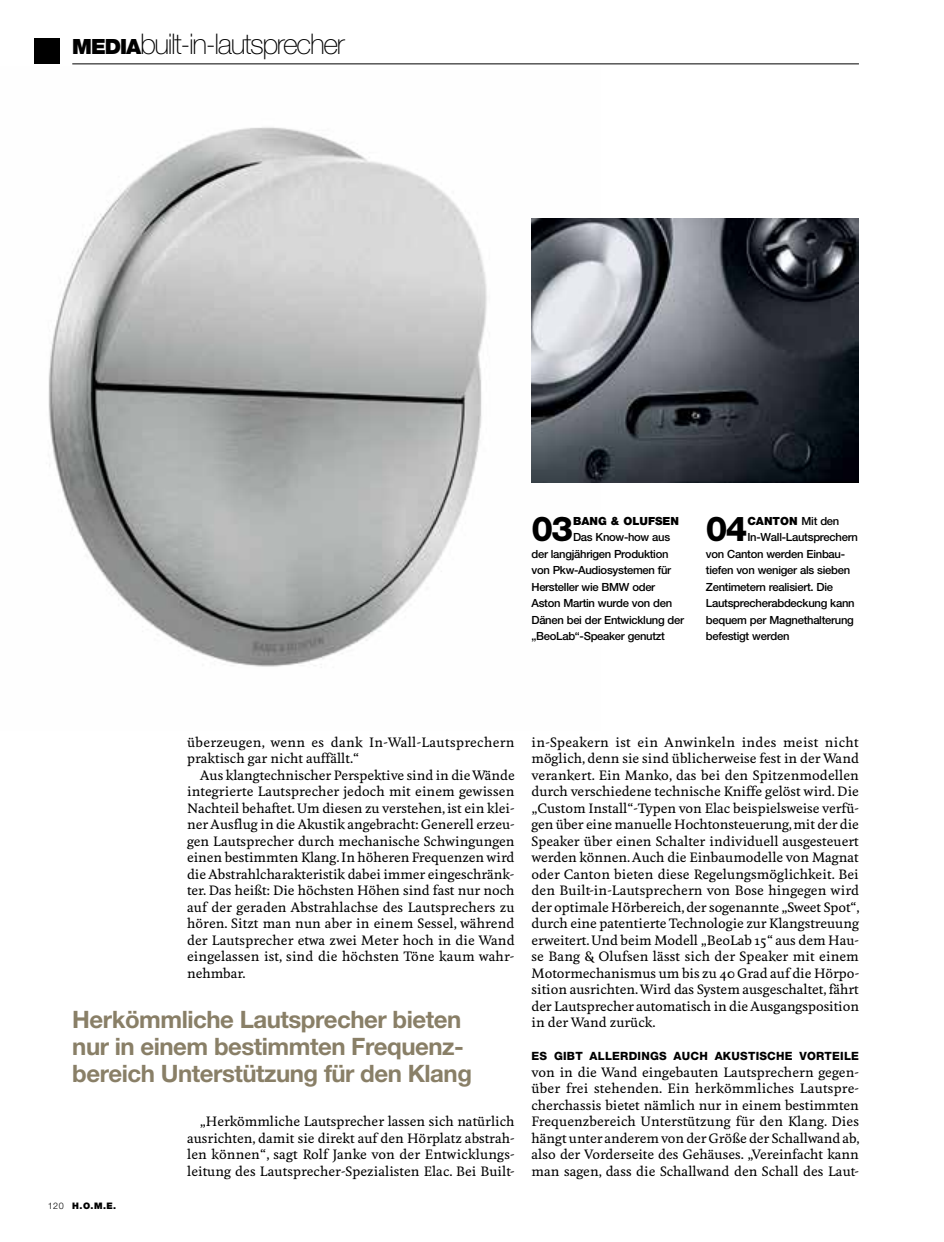
<style>
.page{position:relative;width:944px;height:1242px;background:#fff}
.page>*{position:absolute;margin:0;border:0;box-sizing:border-box;transform-origin:0 0}
.t1{font:800 34.35px "Helvetica Neue CELT";color:#000}
.t2{font:100 28.5px "Helvetica Neue CELT";letter-spacing:-.05em;color:#000}
.t3{font:700 24px/27px "Helvetica Neue CELT";letter-spacing:-.02em;color:#897f67}
.t4{font:500 12.75px/16.5px "Feijoa";letter-spacing:.005em;color:#000;text-align:justify}
.t5{font:500 12.75px/16.5px "Feijoa";letter-spacing:.025em;color:#000}
.t6{font:800 11.4px "Helvetica Neue CELT";letter-spacing:.02em;color:#000}
.t7{font:500 11.25px/16.5px "Helvetica Neue CELT";letter-spacing:-.025em;color:#000}
.t8{font:900 11.25px "Helvetica Neue CELT";color:#000}
.t9{font:900 9px "Helvetica Neue CELT";color:#000}
.s1{font-weight:900;font-size:21px}
.s2{font-weight:500}
.s3{font-weight:300}
</style>
<div class="page">
<div style="left:34px;top:39px;width:26px;height:25px;background:#000"></div>
<img style="left:48px;top:127px;width:552px;height:540px">
<hr style="left:72px;top:64px;width:787px;height:1px;background:#000">
<img style="left:531px;top:219px;width:328px;height:264px">
<h2 class="t2" style="left:72px;top:27px;width:274px"><span class="s1">MEDIA</span>built-in-lautsprecher</h2>
<h1 class="t1" style="left:531px;top:508px;width:43px">03</h1>
<p class="t8" style="left:573px;top:513px;width:107px">BANG &amp; OLUFSEN</p>
<p class="t7" style="left:532px;top:529px;width:154px;text-indent:42px">Das Know-how aus der langjährigen Produktion von Pkw-Audiosystemen für<br>Hersteller wie BMW oder<br>Aston Martin wurde von den<br>Dänen bei der Entwicklung der „BeoLab“-Speaker genutzt</p>
<h1 class="t1" style="left:706px;top:508px;width:43px">04</h1>
<p class="t8" style="left:747px;top:513px;width:93px">CANTON <span class="s2">Mit den</span></p>
<p class="t7" style="left:747px;top:529px;width:112px">In-Wall-Lautsprechern</p>
<p class="t7" style="left:706px;top:545px;width:141px">von Canton werden Einbau-</p>
<p class="t7" style="left:706px;top:562px;width:146px">tiefen von weniger als sieben</p>
<p class="t7" style="left:706px;top:578px;width:129px">Zentimetern realisiert. Die</p>
<p class="t7" style="left:706px;top:595px;width:150px">Lautsprecherabdeckung kann</p>
<p class="t7" style="left:706px;top:611px;width:150px">bequem per Magnethalterung</p>
<p class="t7" style="left:706px;top:628px;width:85px">befestigt werden</p>
<p class="t5" style="left:187px;top:734px;width:329px">überzeugen, wenn es dank In-Wall-Lautsprechern praktisch gar nicht auffällt.“</p>
<p class="t4" style="left:187px;top:767px;width:329px;text-indent:13px">Aus klangtechnischer Perspektive sind in die Wände integrierte Lautsprecher jedoch mit einem gewissen Nachteil behaftet. Um diesen zu verstehen, ist ein klei&shy;ner Ausflug in die Akustik angebracht: Generell erzeu&shy;gen Lautsprecher durch mechanische Schwingungen einen bestimmten Klang. In höheren Frequenzen wird die Abstrahlcharakteristik dabei immer eingeschränk&shy;ter. Das heißt: Die höchsten Höhen sind fast nur noch auf der geraden Abstrahlachse des Lautsprechers zu hören. Sitzt man nun aber in einem Sessel, während der Lautsprecher etwa zwei Meter hoch in die Wand eingelassen ist, sind die höchsten Töne kaum wahr&shy;nehmbar.</p>
<h3 class="t3" style="left:72px;top:1006px;width:401px">Herkömmliche Lautsprecher bieten nur in einem bestimmten Frequenz&shy;bereich Unterstützung für den Klang</h3>
<p class="t9" style="left:48px;top:1200px;width:70px"><span class="s3">120</span> H.O.M.E.</p>
<p class="t4" style="left:187px;top:1114px;width:329px;text-indent:13px">„Herkömmliche Lautsprecher lassen sich natürlich ausrichten, damit sie direkt auf den Hörplatz abstrah&shy;len können“, sagt Rolf Janke von der Entwicklungs&shy;leitung des Lautsprecher-Spezialisten Elac. Bei Built-</p>
<p class="t4" style="left:531px;top:734px;width:330px">in-Speakern ist ein Anwinkeln indes meist nicht möglich, denn sie sind üblicherweise fest in der Wand verankert. Ein Manko, das bei den Spitzenmodellen durch verschiedene technische Kniffe gelöst wird. Die „Custom Install“-Typen von Elac beispielsweise verfü&shy;gen über eine manuelle Hochtonsteuerung, mit der die Speaker über einen Schalter individuell ausgesteuert werden können. Auch die Einbaumodelle von Magnat oder Canton bieten diese Regelungsmöglichkeit. Bei den Built-in-Lautsprechern von Bose hingegen wird der optimale Hörbereich, der sogenannte „Sweet Spot“, durch eine patentierte Technologie zur Klangstreuung erweitert. Und beim Modell „BeoLab 15“ aus dem Hau&shy;se Bang &amp; Olufsen lässt sich der Speaker mit einem Motormechanismus um bis zu 40 Grad auf die Hörpo&shy;sition ausrichten. Wird das System ausgeschaltet, fährt der Lautsprecher automatisch in die Ausgangsposition in der Wand zurück.</p>
<p class="t6" style="left:531px;top:1049px;width:328px">ES GIBT ALLERDINGS AUCH AKUSTISCHE VORTEILE</p>
<p class="t4" style="left:531px;top:1064px;width:330px">von in die Wand eingebauten Lautsprechern gegen&shy;über frei stehenden. Ein herkömmliches Lautspre&shy;cherchassis bietet nämlich nur in einem bestimmten Frequenzbereich Unterstützung für den Klang. Dies hängt unter anderem von der Größe der Schallwand ab, also der Vorderseite des Gehäuses. „Vereinfacht kann man sagen, dass die Schallwand den Schall des Laut-</p>
</div>
